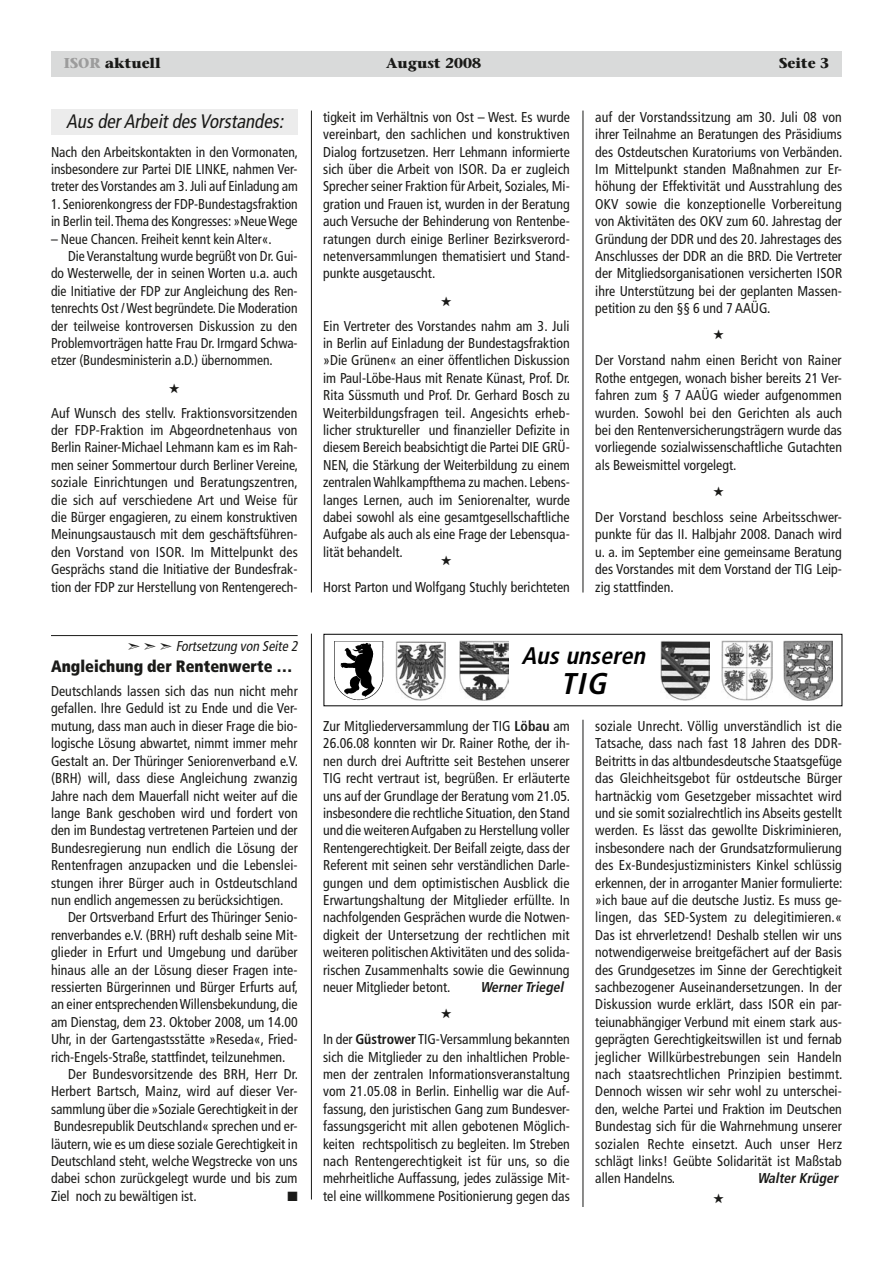
<style>
.page{position:relative;width:893px;height:1263px;background:#fff}
.page>*{position:absolute;margin:0;border:0;box-sizing:border-box;transform-origin:0 0}
.t1{font:italic 700 condensed 30px "Frutiger";color:#000}
.t2{font:italic 700 condensed 24px "Frutiger";color:#000}
.t3{font:italic condensed 19.5px "Frutiger";color:#1a1a18}
.t4{font:900 condensed 16.5px "Frutiger";color:#1a1a18}
.t5{font:condensed 14.25px/17.4px "Frutiger";color:#1a1a18;text-align:justify}
.t6{font:condensed 14.25px/17.4px "Frutiger";color:#1a1a18;text-align:justify;scale:.95 1}
.t7{font:700 14.25px "Stone Serif";color:#1a1a18}
.t8{font:italic 700 condensed 14.25px "Frutiger";color:#1a1a18}
.t9{font:italic condensed 14.25px "Frutiger";color:#1a1a18}
.t10{font:13.5px "Zapf Dingbats ITC";color:#1a1a18}
.s1{color:#9c9c9c}
.s2{font-weight:700}
</style>
<div class="page">
<div style="left:51px;top:51px;width:791px;height:26px;background:#d9dada"></div>
<hr style="left:51px;top:635px;width:247px;height:1px;background:#1a1a18">
<div style="left:51px;top:109px;width:247px;height:26px;background:#ececec"></div>
<hr style="left:311px;top:634px;width:1px;height:565px;background:#1a1a18">
<div style="left:324px;top:634px;width:518px;height:72px;border:1px solid #000"></div>
<img style="left:334px;top:641px;width:50px;height:59px">
<img style="left:396px;top:641px;width:50px;height:59px">
<img style="left:459px;top:641px;width:49px;height:59px">
<img style="left:660px;top:641px;width:49px;height:59px">
<img style="left:722px;top:641px;width:50px;height:59px">
<img style="left:783px;top:641px;width:50px;height:59px">
<hr style="left:311px;top:111px;width:1px;height:481px;background:#1a1a18">
<hr style="left:583px;top:720px;width:1px;height:487px;background:#1a1a18">
<hr style="left:583px;top:111px;width:1px;height:481px;background:#1a1a18">
<p class="t7" style="left:64px;top:54px;width:99px"><span class="s1">ISOR</span> aktuell</p>
<p class="t7" style="left:386px;top:54px;width:96px">August 2008</p>
<p class="t7" style="left:779px;top:54px;width:52px">Seite 3</p>
<h3 class="t3" style="left:66px;top:110px;width:223px">AusderArbeitdesVorstandes:</h3>
<p class="t6" style="left:51px;top:143px;width:262px">Nach den Arbeitskontakten in den Vormonaten, insbesondere zur Partei DIE LINKE, nahmen Ver&shy;treter des Vorstandes am 3. Juli auf Einladung am</p>
<p class="t6" style="left:51px;top:195px;width:261px">1. Seniorenkongress der FDP-Bundestagsfraktion in Berlin teil. Thema des Kongresses: »Neue Wege</p>
<p class="t6" style="left:51px;top:230px;width:234px">– Neue Chancen. Freiheit kennt kein Alter«.</p>
<p class="t6" style="left:68px;top:247px;width:243px">Die Veranstaltung wurde begrüßt von Dr. Gui-</p>
<p class="t6" style="left:51px;top:265px;width:261px">do Westerwelle, der in seinen Worten u.a. auch</p>
<p class="t6" style="left:51px;top:282px;width:261px">die Initiative der FDP zur Angleichung des Ren-</p>
<p class="t6" style="left:51px;top:300px;width:261px">tenrechts Ost / West begründete. Die Moderation</p>
<p class="t6" style="left:51px;top:317px;width:261px">der teilweise kontroversen Diskussion zu den</p>
<p class="t6" style="left:51px;top:334px;width:261px">Problemvorträgen hatte Frau Dr. Irmgard Schwa-</p>
<p class="t6" style="left:51px;top:352px;width:235px">etzer (Bundesministerin a.D.) übernommen.</p>
<p class="t5" style="left:51px;top:404px;width:249px">Auf Wunsch des stellv. Fraktionsvorsitzenden der FDP-Fraktion im Abgeordnetenhaus von Berlin Rainer-Michael Lehmann kam es im Rah&shy;men seiner Sommertour durch Berliner Vereine, soziale Einrichtungen und Beratungszentren, die sich auf verschiedene Art und Weise für die Bürger engagieren, zu einem konstruktiven Meinungsaustausch mit dem geschäftsführen&shy;den Vorstand von ISOR. Im Mittelpunkt des Gesprächs stand die Initiative der Bundesfrak&shy;tion der FDP zur Herstellung von Rentengerech-</p>
<p class="t9" style="left:128px;top:637px;width:174px">➣ ➣ ➣ Fortsetzung von Seite 2</p>
<p class="t4" style="left:51px;top:656px;width:243px">Angleichung der Rentenwerte …</p>
<p class="t5" style="left:51px;top:682px;width:249px">Deutschlands lassen sich das nun nicht mehr gefallen. Ihre Geduld ist zu Ende und die Ver&shy;mutung, dass man auch in dieser Frage die bio&shy;logische Lösung abwartet, nimmt immer mehr Gestalt an. Der Thüringer Seniorenverband e.V. (BRH) will, dass diese Angleichung zwanzig Jahre nach dem Mauerfall nicht weiter auf die lange Bank geschoben wird und fordert von den im Bundestag vertretenen Parteien und der Bundesregierung nun endlich die Lösung der Rentenfragen anzupacken und die Lebenslei&shy;stungen ihrer Bürger auch in Ostdeutschland nun endlich angemessen zu berücksichtigen.</p>
<p class="t5" style="left:68px;top:909px;width:231px">Der Ortsverband Erfurt des Thüringer Senio-</p>
<p class="t5" style="left:51px;top:926px;width:248px">renverbandes e.V. (BRH) ruft deshalb seine Mit-</p>
<p class="t5" style="left:51px;top:943px;width:248px">glieder in Erfurt und Umgebung und darüber</p>
<p class="t5" style="left:51px;top:961px;width:248px">hinaus alle an der Lösung dieser Fragen inte-</p>
<p class="t5" style="left:51px;top:978px;width:249px">ressierten Bürgerinnen und Bürger Erfurts auf,</p>
<p class="t5" style="left:51px;top:996px;width:248px">an einer entsprechenden Willensbekundung, die</p>
<p class="t5" style="left:51px;top:1013px;width:248px">am Dienstag, dem 23. Oktober 2008, um 14.00</p>
<p class="t5" style="left:51px;top:1030px;width:248px">Uhr, in der Gartengastsstätte »Reseda«, Fried-</p>
<p class="t5" style="left:51px;top:1048px;width:236px">rich-Engels-Straße, stattfindet, teilzunehmen.</p>
<p class="t5" style="left:68px;top:1065px;width:232px">Der Bundesvorsitzende des BRH, Herr Dr.</p>
<p class="t5" style="left:51px;top:1083px;width:248px">Herbert Bartsch, Mainz, wird auf dieser Ver-</p>
<p class="t5" style="left:51px;top:1100px;width:248px">sammlung über die »Soziale Gerechtigkeit in der</p>
<p class="t5" style="left:54px;top:1117px;width:245px">Bundesrepublik Deutschland« sprechen und er-</p>
<p class="t5" style="left:51px;top:1135px;width:248px">läutern, wie es um diese soziale Gerechtigkeit in</p>
<p class="t5" style="left:51px;top:1152px;width:248px">Deutschland steht, welche Wegstrecke von uns</p>
<p class="t5" style="left:51px;top:1170px;width:248px">dabei schon zurückgelegt wurde und bis zum</p>
<p class="t5" style="left:51px;top:1187px;width:147px">Ziel noch zu bewältigen ist.</p>
<p class="t10" style="left:287px;top:1190px;width:12px">■</p>
<p class="t5" style="left:323px;top:108px;width:248px">tigkeit im Verhältnis von Ost – West. Es wurde vereinbart, den sachlichen und konstruktiven Dialog fortzusetzen. Herr Lehmann informierte sich über die Arbeit von ISOR. Da er zugleich Sprecher seiner Fraktion für Arbeit, Soziales, Mi&shy;gration und Frauen ist, wurden in der Beratung auch Versuche der Behinderung von Rentenbe&shy;ratungen durch einige Berliner Bezirksverord&shy;netenversammlungen thematisiert und Stand&shy;punkte ausgetauscht.</p>
<p class="t5" style="left:323px;top:317px;width:249px">Ein Vertreter des Vorstandes nahm am 3. Juli in Berlin auf Einladung der Bundestagsfraktion »Die Grünen« an einer öffentlichen Diskussion im Paul-Löbe-Haus mit Renate Künast, Prof. Dr.<br>Rita Süssmuth und Prof. Dr. Gerhard Bosch zu Weiterbildungsfragen teil. Angesichts erheb&shy;licher struktureller und finanzieller Defizite in diesem Bereich beabsichtigt die Partei DIE GRÜ-NEN, die Stärkung der Weiterbildung zu einem zentralen Wahlkampfthema zu machen. Lebens&shy;langes Lernen, auch im Seniorenalter, wurde dabei sowohl als eine gesamtgesellschaftliche Aufgabe als auch als eine Frage der Lebensqua&shy;lität behandelt.</p>
<p class="t5" style="left:323px;top:578px;width:248px">Horst Parton und Wolfgang Stuchly berichteten</p>
<p class="t5" style="left:595px;top:108px;width:249px">auf der Vorstandssitzung am 30. Juli 08 von ihrer Teilnahme an Beratungen des Präsidiums des Ostdeutschen Kuratoriums von Verbänden.<br>Im Mittelpunkt standen Maßnahmen zur Er&shy;höhung der Effektivität und Ausstrahlung des OKV sowie die konzeptionelle Vorbereitung von Aktivitäten des OKV zum 60. Jahrestag der Gründung der DDR und des 20. Jahrestages des Anschlusses der DDR an die BRD. Die Vertreter der Mitgliedsorganisationen versicherten ISOR ihre Unterstützung bei der geplanten Massen&shy;petition zu den §§ 6 und 7 AAÜG.</p>
<p class="t5" style="left:595px;top:352px;width:248px">Der Vorstand nahm einen Bericht von Rainer Rothe entgegen, wonach bisher bereits 21 Ver&shy;fahren zum § 7 AAÜG wieder aufgenommen wurden. Sowohl bei den Gerichten als auch bei den Rentenversicherungsträgern wurde das vorliegende sozialwissenschaftliche Gutachten als Beweismittel vorgelegt.</p>
<p class="t5" style="left:595px;top:508px;width:248px">Der Vorstand beschloss seine Arbeitsschwer&shy;punkte für das II. Halbjahr 2008. Danach wird u. a. im September eine gemeinsame Beratung des Vorstandes mit dem Vorstand der TIG Leip&shy;zig stattfinden.</p>
<h2 class="t2" style="left:522px;top:641px;width:131px">Ausunseren</h2>
<h1 class="t1" style="left:561px;top:666px;width:54px">TIG</h1>
<p class="t5" style="left:323px;top:717px;width:249px">Zur Mitgliederversammlung der TIG <span class="s2">Löbau</span> am 26.06.08 konnten wir Dr. Rainer Rothe, der ih&shy;nen durch drei Auftritte seit Bestehen unserer TIG recht vertraut ist, begrüßen. Er erläuterte uns auf der Grundlage der Beratung vom 21.05. insbesondere die rechtliche Situation, den Stand und die weiteren Aufgaben zu Herstellung voller Rentengerechtigkeit. Der Beifall zeigte, dass der Referent mit seinen sehr verständlichen Darle&shy;gungen und dem optimistischen Ausblick die Erwartungshaltung der Mitglieder erfüllte. In nachfolgenden Gesprächen wurde die Notwen&shy;digkeit der Untersetzung der rechtlichen mit weiteren politischen Aktivitäten und des solida&shy;rischen Zusammenhalts sowie die Gewinnung neuer Mitglieder betont.</p>
<p class="t8" style="left:480px;top:978px;width:88px">WernerTriegel</p>
<p class="t5" style="left:323px;top:1030px;width:248px">In der <span class="s2">Güstrower</span> TIG-Versammlung bekannten sich die Mitglieder zu den inhaltlichen Proble&shy;men der zentralen Informationsveranstaltung vom 21.05.08 in Berlin. Einhellig war die Auf&shy;fassung, den juristischen Gang zum Bundesver&shy;fassungsgericht mit allen gebotenen Möglich&shy;keiten rechtspolitisch zu begleiten. Im Streben nach Rentengerechtigkeit ist für uns, so die mehrheitliche Auffassung, jedes zulässige Mit&shy;tel eine willkommene Positionierung gegen das</p>
<p class="t5" style="left:595px;top:717px;width:249px">soziale Unrecht. Völlig unverständlich ist die Tatsache, dass nach fast 18 Jahren des DDR-Beitritts in das altbundesdeutsche Staatsgefüge das Gleichheitsgebot für ostdeutsche Bürger hartnäckig vom Gesetzgeber missachtet wird und sie somit sozialrechtlich ins Abseits gestellt werden. Es lässt das gewollte Diskriminieren, insbesondere nach der Grundsatzformulierung des Ex-Bundesjustizministers Kinkel schlüssig erkennen, der in arroganter Manier formulierte: »ich baue auf die deutsche Justiz. Es muss ge&shy;lingen, das SED-System zu delegitimieren.« Das ist ehrverletzend! Deshalb stellen wir uns notwendigerweise breitgefächert auf der Basis des Grundgesetzes im Sinne der Gerechtigkeit sachbezogener Auseinandersetzungen. In der Diskussion wurde erklärt, dass ISOR ein par&shy;teiunabhängiger Verbund mit einem stark aus&shy;geprägten Gerechtigkeitswillen ist und fernab jeglicher Willkürbestrebungen sein Handeln nach staatsrechtlichen Prinzipien bestimmt.<br>Dennoch wissen wir sehr wohl zu unterschei&shy;den, welche Partei und Fraktion im Deutschen Bundestag sich für die Wahrnehmung unserer sozialen Rechte einsetzt. Auch unser Herz schlägt links! Geübte Solidarität ist Maßstab allen Handelns.</p>
<p class="t8" style="left:757px;top:1170px;width:85px">WalterKrüger</p>
</div>
